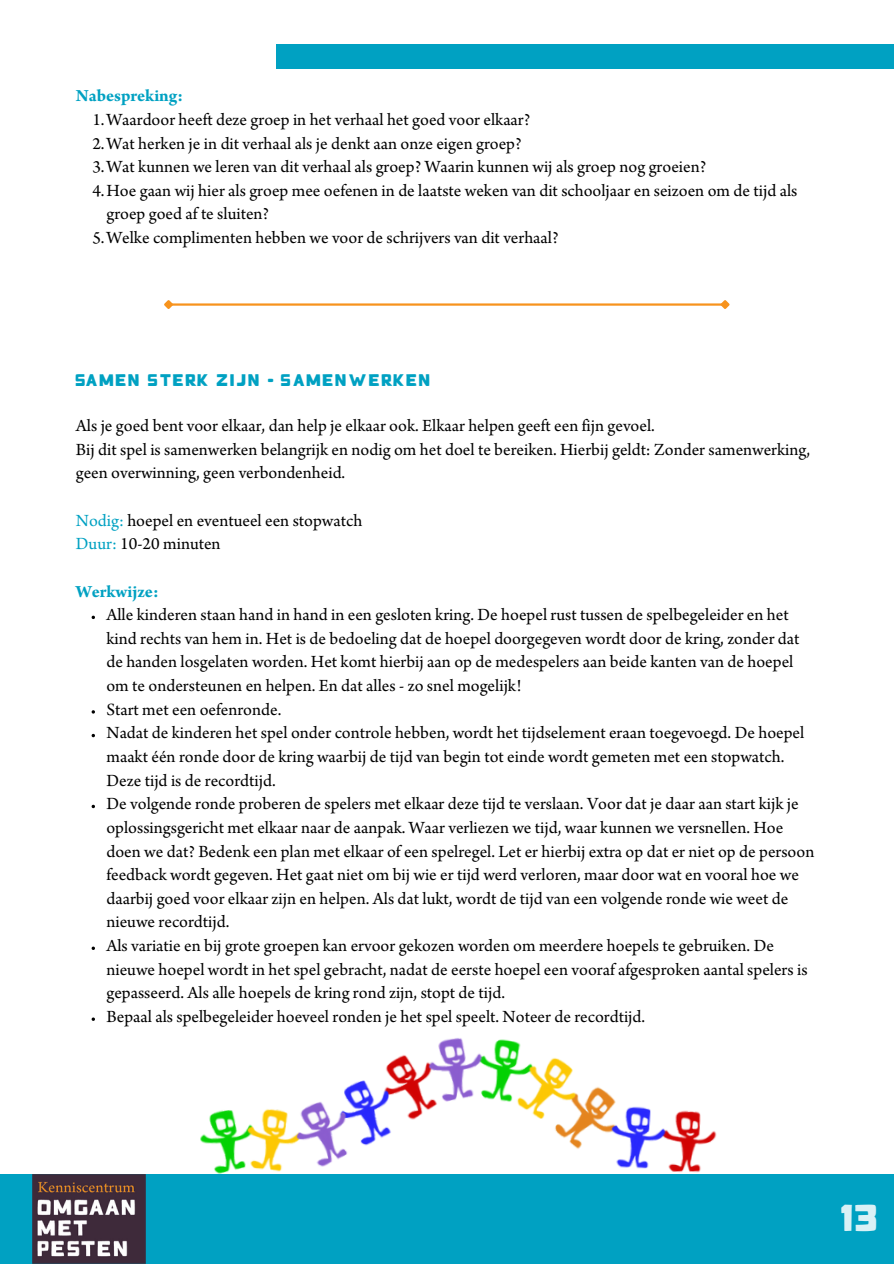
<style>
.page{position:relative;width:894px;height:1264px;background:#fff}
.page>*{position:absolute;margin:0;border:0;box-sizing:border-box;transform-origin:0 0}
.t1{font:46.8px "Bad Blocks TT";color:#d9f1f6}
.t2{font:21px "Bad Blocks TT";color:#00a1c2}
.t3{font:18px/23.7px "Arno Pro";color:#000}
.t4{font:700 18px "Arno Pro";color:#00a1c2}
.s1{color:#00a1c2}
</style>
<div class="page">
<div style="left:0;top:1174px;width:893px;height:89px;background:#00a1c2"></div>
<div style="left:276px;top:44px;width:617px;height:25px;background:#00a1c2"></div>
<img style="left:33px;top:1174px;width:112px;height:88px">
<svg style="left:92px;top:946px;width:3px;height:4px"></svg>
<img style="left:200px;top:1038px;width:517px;height:136px">
<hr style="left:171px;top:303px;width:551px;height:3px;background:#f7931d">
<svg style="left:164px;top:300px;width:11px;height:9px"></svg>
<svg style="left:718px;top:300px;width:12px;height:9px"></svg>
<p class="t4" style="left:76px;top:89px;width:109px">Nabespreking:</p>
<p class="t3" style="left:92px;top:110px;width:439px">1.Waardoor heeft deze groep in het verhaal het goed voor elkaar?</p>
<p class="t3" style="left:92px;top:133px;width:430px">2.Wat herken je in dit verhaal als je denkt aan onze eigen groep?</p>
<p class="t3" style="left:92px;top:157px;width:615px">3.Wat kunnen we leren van dit verhaal als groep? Waarin kunnen wij als groep nog groeien?</p>
<p class="t3" style="left:92px;top:181px;width:706px">4.Hoe gaan wij hier als groep mee oefenen in de laatste weken van dit schooljaar en seizoen om de tijd als</p>
<p class="t3" style="left:106px;top:204px;width:164px">groep goed af te sluiten?</p>
<p class="t3" style="left:92px;top:228px;width:467px">5.Welke complimenten hebben we voor de schrijvers van dit verhaal?</p>
<p class="t2" style="left:76px;top:369px;width:358px">Samen sterk zijn - samenwerken</p>
<p class="t3" style="left:76px;top:416px;width:735px">Als je goed bent voor elkaar, dan help je elkaar ook. Elkaar helpen geeft een fijn gevoel.<br>Bij dit spel is samenwerken belangrijk en nodig om het doel te bereiken. Hierbij geldt: Zonder samenwerking, geen overwinning, geen verbondenheid.</p>
<p class="t3" style="left:76px;top:510px;width:288px"><span class="s1">Nodig:</span> hoepel en eventueel een stopwatch<br><span class="s1">Duur:</span> 10-20 minuten</p>
<p class="t4" style="left:76px;top:584px;width:84px">Werkwijze:</p>
<p class="t3" style="left:106px;top:605px;width:709px">Alle kinderen staan hand in hand in een gesloten kring. De hoepel rust tussen de spelbegeleider en het kind rechts van hem in. Het is de bedoeling dat de hoepel doorgegeven wordt door de kring, zonder dat de handen losgelaten worden. Het komt hierbij aan op de medespelers aan beide kanten van de hoepel om te ondersteunen en helpen. En dat alles - zo snel mogelijk!<br>Start met een oefenronde.<br>Nadat de kinderen het spel onder controle hebben, wordt het tijdselement eraan toegevoegd. De hoepel maakt één ronde door de kring waarbij de tijd van begin tot einde wordt gemeten met een stopwatch.<br>Deze tijd is de recordtijd.<br>De volgende ronde proberen de spelers met elkaar deze tijd te verslaan. Voor dat je daar aan start kijk je oplossingsgericht met elkaar naar de aanpak. Waar verliezen we tijd, waar kunnen we versnellen. Hoe doen we dat? Bedenk een plan met elkaar of een spelregel. Let er hierbij extra op dat er niet op de persoon feedback wordt gegeven. Het gaat niet om bij wie er tijd werd verloren, maar door wat en vooral hoe we daarbij goed voor elkaar zijn en helpen. Als dat lukt, wordt de tijd van een volgende ronde wie weet de nieuwe recordtijd.<br>Als variatie en bij grote groepen kan ervoor gekozen worden om meerdere hoepels te gebruiken. De nieuwe hoepel wordt in het spel gebracht, nadat de eerste hoepel een vooraf afgesproken aantal spelers is gepasseerd. Als alle hoepels de kring rond zijn, stopt de tijd.<br>Bepaal als spelbegeleider hoeveel ronden je het spel speelt. Noteer de recordtijd.</p>
<h1 class="t1" style="left:841px;top:1193px;width:39px">13</h1>
</div>
